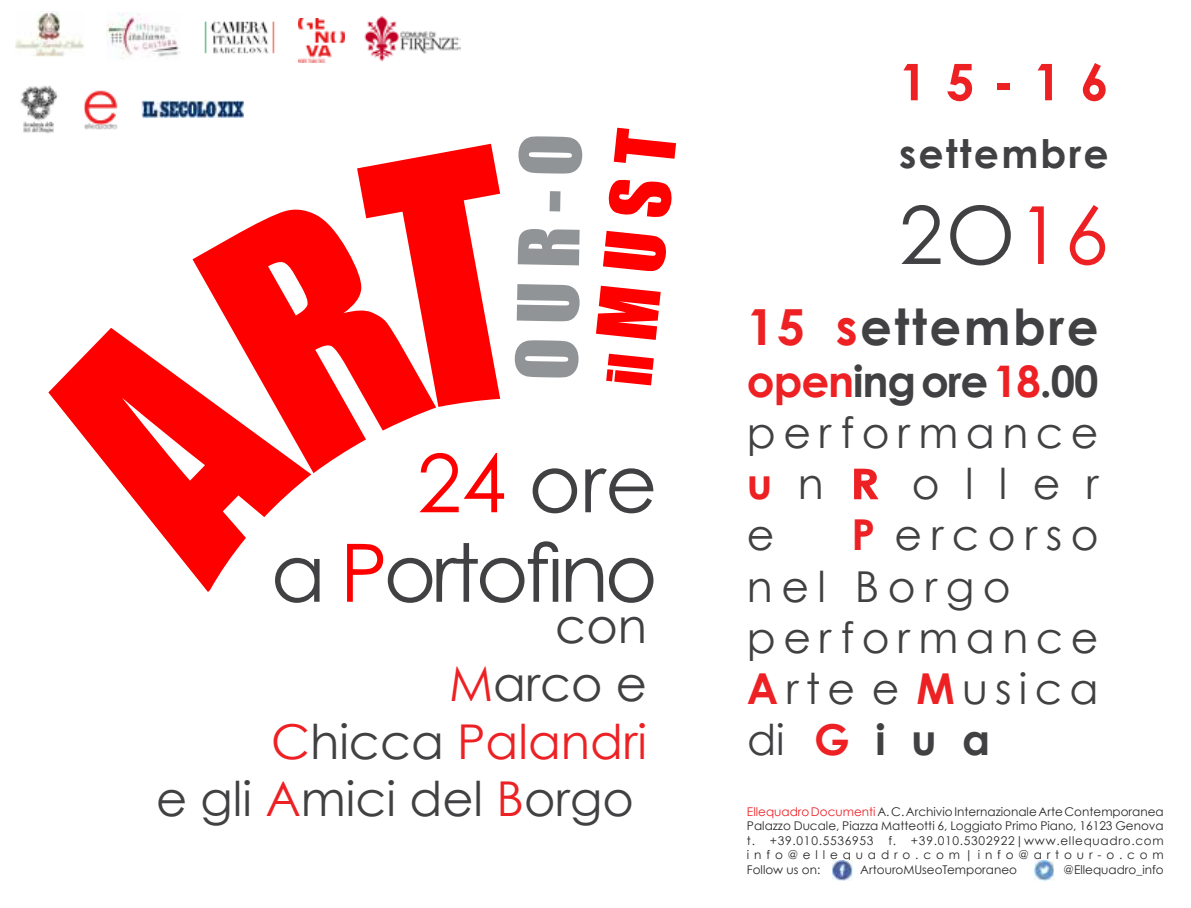
<style>
.page{position:relative;width:1191px;height:908px;background:#fff}
.page>*{position:absolute;margin:0;border:0;box-sizing:border-box;transform-origin:0 0}
.t1{font:80.4px/89.4px "Century Gothic";letter-spacing:-.05em;color:#414042;text-align:right}
.t2{font:80px "Century Gothic";color:#414042}
.t3{font:76px "Impact";color:#f00}
.t4{font:700 50.6px "Century Gothic";color:#ed2124}
.t5{font:700 49.8px "Century Gothic";letter-spacing:.05em;color:#414042}
.t6{font:48px/57.6px "Century Gothic";color:#414042;text-align:right}
.t7{font:700 43.6px "Century Gothic";letter-spacing:-.025em;color:#414042}
.t8{font:42.6px/51px "Century Gothic";letter-spacing:.175em;color:#414042;text-align:justify}
.t9{font:700 39.4px "Century Gothic";letter-spacing:.055em;color:#414042}
.t10{font:12px/14.4px "Century Gothic";color:#292829;text-align:justify}
.s1{font-size:57px}
.s2{color:#f00}
.s3{color:#ed2124}
.s4{font-weight:700;color:#ed2124}
.s5{font-weight:700}
.s6{color:#ed2127}
</style>
<div class="page">
<img style="left:1034px;top:860px;width:20px;height:20px">
<img style="left:832px;top:860px;width:20px;height:20px">
<img style="left:364px;top:16px;width:97px;height:46px">
<img style="left:299px;top:19px;width:45px;height:43px">
<img style="left:20px;top:85px;width:38px;height:49px">
<img style="left:84px;top:90px;width:34px;height:39px">
<img style="left:107px;top:13px;width:73px;height:46px">
<img style="left:204px;top:21px;width:71px;height:33px">
<img style="left:141px;top:100px;width:102px;height:18px">
<img style="left:16px;top:11px;width:68px;height:45px">
<svg style="left:515px;top:340px;width:63px;height:37px"></svg>
<svg style="left:517px;top:284px;width:62px;height:37px"></svg>
<svg style="left:518px;top:229px;width:61px;height:36px"></svg>
<div style="left:549px;top:191px;width:11px;height:20px;background:#919496"></div>
<svg style="left:518px;top:136px;width:64px;height:37px"></svg>
<svg style="left:48px;top:328px;width:263px;height:263px"></svg>
<svg style="left:192px;top:209px;width:244px;height:264px;fill:#f00"></svg>
<svg style="left:357px;top:144px;width:143px;height:263px"></svg>
<h3 class="t3" style="left:574px;top:379px;width:257px;rotate:-84deg"><span class="s1">il</span> M U S T</h3>
<h1 class="t1" style="left:271px;top:437px;width:388px"><span class="s2">24</span> ore<br>a <span class="s2">P</span>ortofino</h1>
<h3 class="t6" style="left:156px;top:596px;width:492px">con<br><span class="s3">M</span>arco e<br><span class="s3">C</span>hicca <span class="s3">Palandri<br></span>e gli <span class="s3">A</span>mici del <span class="s3">B</span>orgo</h3>
<h3 class="t4" style="left:899px;top:50px;width:211px">15-16</h3>
<h3 class="t9" style="left:899px;top:129px;width:211px">settembre</h3>
<h2 class="t2" style="left:899px;top:186px;width:211px">2O<span class="s3">16</span></h2>
<h3 class="t5" style="left:747px;top:295px;width:353px"><span class="s3">15 s</span>ettembre</h3>
<h3 class="t7" style="left:747px;top:353px;width:353px"><span class="s3">open</span>ing ore <span class="s3">18</span>.00</h3>
<h3 class="t8" style="left:747px;top:406px;width:353px">performance <span class="s4">u</span>n<span class="s4">R</span>oller e</h3>
<h3 class="t8" style="left:747px;top:508px;width:353px;text-align:left;text-indent:105px"><span class="s4">P</span> ercorso nel Borgo performance<br><span class="s4">A</span>rte e <span class="s4">M</span>usica di <span class="s4">G</span><span class="s5">iua</span></h3>
<p class="t10" style="left:747px;top:804px;width:418px"><span class="s6">Ellequadro Documenti</span>A. C. Archivio Internazionale Arte Contemporanea Palazzo Ducale, Piazza Matteotti 6, Loggiato Primo Piano, 16123 Genova t. +39.010.5536953 f. +39.010.5302922|www.ellequadro.com info@ellequadro.com|info@artour-o.com Follow us on:</p>
<p class="t10" style="left:860px;top:861px;width:158px">ArtouroMUseoTemporaneo</p>
<p class="t10" style="left:1063px;top:861px;width:102px">@Ellequadro_info</p>
</div>
